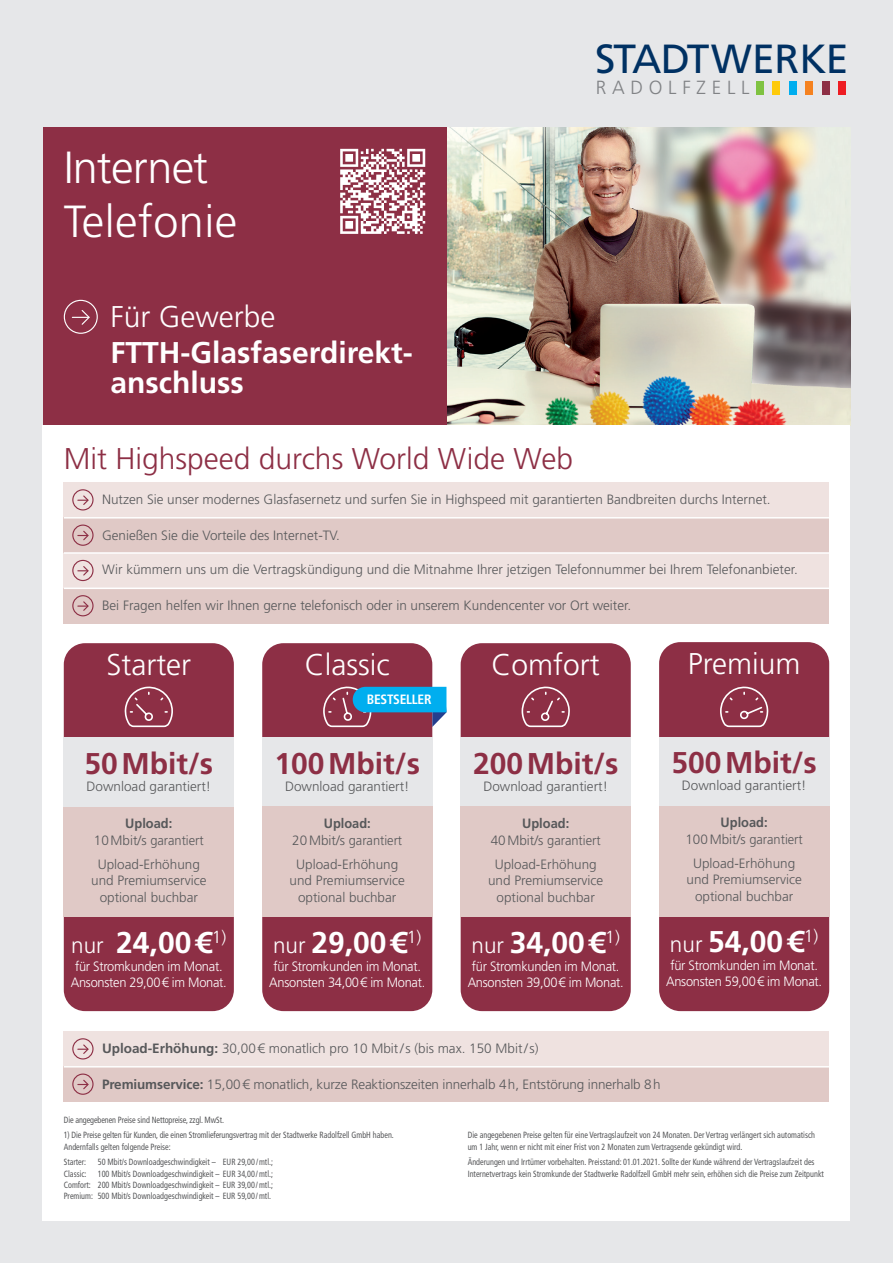
<style>
.page{position:relative;width:893px;height:1263px;background:#e6e7e9}
.page>*{position:absolute;margin:0;border:0;box-sizing:border-box;transform-origin:0 0}
.t1{font:300 45px/54px "Frutiger LT Std";color:#fff}
.t2{font:40.65px "Frutiger LT Std";letter-spacing:-.02em;color:#003163}
.t3{font:700 30px/30px "Frutiger LT Std";color:#fff}
.t4{font:300 30px "Frutiger LT Std";color:#fff}
.t5{font:700 30px "Frutiger LT Std";color:#8d2f45}
.t6{font:300 30px "Frutiger LT Std";color:#8d2f45}
.t7{font:300 19.05px "Frutiger LT Std";letter-spacing:.3em;color:#808285}
.t8{font:300 13.5px/24px "Frutiger LT Std";color:#57585a;text-align:center}
.t9{font:300 13.5px/16.5px "Frutiger LT Std";letter-spacing:-.02em;color:#fff;text-align:center;scale:.95 1}
.t10{font:700 13.5px "Frutiger LT Std";color:#57585a;scale:.95 1}
.t11{font:700 condensed 13.5px "Frutiger LT Std";letter-spacing:-.02em;color:#fff}
.t12{font:condensed 9px/11.2px "Frutiger LT Std";color:#57585a;scale:.9 1}
.s1{font-weight:300;font-size:22.5px}
.s2{font-weight:700}
</style>
<div class="page">
<div style="left:756px;top:81px;width:8px;height:14px;background:#7fc241"></div>
<div style="left:772px;top:81px;width:8px;height:14px;background:#feca0a"></div>
<div style="left:789px;top:81px;width:8px;height:14px;background:#00aeef"></div>
<div style="left:805px;top:81px;width:8px;height:14px;background:#f58220"></div>
<div style="left:822px;top:81px;width:8px;height:14px;background:#8d2f45"></div>
<div style="left:838px;top:81px;width:8px;height:14px;background:#ee1d23"></div>
<img style="left:446px;top:128px;width:404px;height:297px">
<div style="left:43px;top:128px;width:403px;height:297px;background:#8d2f45"></div>
<div style="left:43px;top:425px;width:807px;height:795px;background:#fff"></div>
<svg style="left:63px;top:299px;width:35px;height:35px"></svg>
<div style="left:64px;top:482px;width:765px;height:35px;background:#efe2e0"></div>
<div style="left:64px;top:553px;width:765px;height:35px;background:#efe2e0"></div>
<div style="left:64px;top:517px;width:765px;height:36px;background:#e0c9c6"></div>
<div style="left:64px;top:588px;width:765px;height:35px;background:#e0c9c6"></div>
<hr style="left:64px;top:517px;width:765px;height:1px;background:#fff">
<hr style="left:64px;top:552px;width:765px;height:2px;background:#fff">
<hr style="left:64px;top:588px;width:765px;height:1px;background:#fff">
<svg style="left:72px;top:489px;width:22px;height:22px"></svg>
<svg style="left:72px;top:524px;width:22px;height:22px"></svg>
<div style="left:64px;top:1031px;width:765px;height:35px;background:#efe2e0"></div>
<div style="left:64px;top:1066px;width:765px;height:36px;background:#e0c9c6"></div>
<hr style="left:64px;top:1066px;width:765px;height:1px;background:#fff">
<svg style="left:72px;top:1038px;width:22px;height:22px"></svg>
<svg style="left:72px;top:1073px;width:22px;height:22px"></svg>
<svg style="left:72px;top:559px;width:22px;height:23px"></svg>
<svg style="left:72px;top:595px;width:22px;height:22px"></svg>
<div style="left:64px;top:643px;width:170px;height:116px;background:#8d2f45;border-radius:21px"></div>
<div style="left:64px;top:880px;width:170px;height:131px;background:#8d2f45;border-radius:21px"></div>
<div style="left:64px;top:807px;width:170px;height:110px;background:#e0c9c6"></div>
<div style="left:64px;top:737px;width:170px;height:70px;background:#e6e7e9"></div>
<svg style="left:124px;top:687px;width:49px;height:41px"></svg>
<div style="left:461px;top:643px;width:170px;height:116px;background:#8d2f45;border-radius:21px"></div>
<div style="left:461px;top:886px;width:170px;height:125px;background:#8d2f45;border-radius:21px"></div>
<div style="left:461px;top:737px;width:170px;height:70px;background:#e6e7e9"></div>
<div style="left:461px;top:807px;width:170px;height:110px;background:#e0c9c6"></div>
<svg style="left:521px;top:687px;width:49px;height:41px"></svg>
<div style="left:659px;top:642px;width:170px;height:116px;background:#8d2f45;border-radius:21px"></div>
<div style="left:659px;top:886px;width:170px;height:125px;background:#8d2f45;border-radius:21px"></div>
<div style="left:659px;top:737px;width:170px;height:70px;background:#e6e7e9"></div>
<div style="left:659px;top:807px;width:170px;height:110px;background:#e0c9c6"></div>
<svg style="left:720px;top:687px;width:49px;height:41px"></svg>
<div style="left:262px;top:643px;width:170px;height:116px;background:#8d2f45;border-radius:21px"></div>
<div style="left:262px;top:858px;width:170px;height:153px;background:#8d2f45;border-radius:21px"></div>
<div style="left:262px;top:737px;width:170px;height:96px;background:#e6e7e9"></div>
<div style="left:262px;top:807px;width:170px;height:110px;background:#e0c9c6"></div>
<svg style="left:323px;top:687px;width:123px;height:41px"></svg>
<svg style="left:340px;top:149px;width:85px;height:85px"></svg>
<h1 class="t1" style="left:64px;top:141px;width:175px">Internet<br>Telefonie</h1>
<h3 class="t4" style="left:111px;top:299px;width:167px">Für Gewerbe</h3>
<h3 class="t3" style="left:111px;top:337px;width:304px">FTTH-Glasfaserdirekt&shy;anschluss</h3>
<h2 class="t2" style="left:595px;top:35px;width:255px">STADTWERKE</h2>
<h3 class="t7" style="left:596px;top:77px;width:155px">RADOLFZELL</h3>
<h3 class="t6" style="left:64px;top:442px;width:511px">Mit Highspeed durchs World Wide Web</h3>
<p class="t8" style="left:102px;top:487px;width:670px">Nutzen Sie unser modernes Glasfasernetz und surfen Sie in Highspeed mit garantierten Bandbreiten durchs Internet.</p>
<p class="t8" style="left:102px;top:523px;width:239px">Genießen Sie die Vorteile des Internet-TV.</p>
<p class="t8" style="left:102px;top:558px;width:697px">Wir kümmern uns um die Vertragskündigung und die Mitnahme Ihrer jetzigen Telefonnummer bei Ihrem Telefonanbieter.</p>
<p class="t8" style="left:102px;top:594px;width:531px">Bei Fragen helfen wir Ihnen gerne telefonisch oder in unserem Kundencenter vor Ort weiter.</p>
<h3 class="t4" style="left:106px;top:648px;width:86px">Starter</h3>
<h3 class="t5" style="left:84px;top:746px;width:130px">50Mbit/s</h3>
<p class="t8" style="left:87px;top:774px;width:126px">Download garantiert!</p>
<p class="t10" style="left:125px;top:816px;width:51px">Upload:</p>
<p class="t8" style="left:94px;top:828px;width:111px;text-align:left">10Mbit/s garantiert<br>Upload-Erhöhung</p>
<p class="t8" style="left:91px;top:872px;width:117px;line-height:16.5px">und Premiumservice optional buchbar</p>
<h3 class="t3" style="left:71px;top:927px;width:157px"><span class="s1">nur</span> 24,00€<sup>1)</sup></h3>
<p class="t9" style="left:71px;top:958px;width:166px">für Stromkunden im Monat.<br>Ansonsten 29,00€ im Monat.</p>
<h3 class="t4" style="left:305px;top:648px;width:86px">Classic</h3>
<p class="t11" style="left:367px;top:691px;width:66px">BESTSELLER</p>
<h3 class="t5" style="left:275px;top:746px;width:147px">100Mbit/s</h3>
<p class="t8" style="left:285px;top:774px;width:126px">Download garantiert!</p>
<p class="t10" style="left:324px;top:816px;width:51px">Upload:</p>
<p class="t8" style="left:292px;top:828px;width:111px;text-align:left">20Mbit/s garantiert<br>Upload-Erhöhung</p>
<p class="t8" style="left:290px;top:872px;width:117px;line-height:16.5px">und Premiumservice optional buchbar</p>
<h3 class="t3" style="left:273px;top:927px;width:150px"><span class="s1">nur</span> 29,00€<sup>1)</sup></h3>
<p class="t9" style="left:269px;top:958px;width:166px">für Stromkunden im Monat.<br>Ansonsten 34,00€ im Monat.</p>
<h3 class="t4" style="left:492px;top:648px;width:110px">Comfort</h3>
<h3 class="t5" style="left:473px;top:746px;width:147px">200Mbit/s</h3>
<p class="t8" style="left:483px;top:774px;width:126px">Download garantiert!</p>
<p class="t10" style="left:522px;top:816px;width:51px">Upload:</p>
<p class="t8" style="left:491px;top:828px;width:111px;text-align:left">40Mbit/s garantiert<br>Upload-Erhöhung</p>
<p class="t8" style="left:488px;top:872px;width:117px;line-height:16.5px">und Premiumservice optional buchbar</p>
<h3 class="t3" style="left:471px;top:927px;width:150px"><span class="s1">nur</span> 34,00€<sup>1)</sup></h3>
<p class="t9" style="left:468px;top:958px;width:166px">für Stromkunden im Monat.<br>Ansonsten 39,00€ im Monat.</p>
<h3 class="t4" style="left:688px;top:647px;width:114px">Premium</h3>
<h3 class="t5" style="left:671px;top:745px;width:147px">500Mbit/s</h3>
<p class="t8" style="left:682px;top:773px;width:126px">Download garantiert!</p>
<p class="t10" style="left:721px;top:814px;width:51px">Upload:</p>
<p class="t8" style="left:685px;top:827px;width:119px">100Mbit/s garantiert<br>Upload-Erhöhung</p>
<p class="t8" style="left:686px;top:871px;width:117px;line-height:16.5px">und Premiumservice optional buchbar</p>
<h3 class="t3" style="left:670px;top:926px;width:150px"><span class="s1">nur</span> 54,00€<sup>1)</sup></h3>
<p class="t9" style="left:666px;top:957px;width:166px">für Stromkunden im Monat.<br>Ansonsten 59,00€ im Monat.</p>
<p class="t8" style="left:102px;top:1036px;width:438px"><span class="s2">Upload-Erhöhung:</span> 30,00€ monatlich pro 10 Mbit/s (bis max. 150 Mbit/s)</p>
<p class="t8" style="left:102px;top:1072px;width:560px"><span class="s2">Premiumservice:</span> 15,00€ monatlich, kurze Reaktionszeiten innerhalb 4h, Entstörung innerhalb 8h</p>
<p class="t12" style="left:64px;top:1114px;width:180px">Die angegebenen Preise sind Nettopreise, zzgl. MwSt.</p>
<p class="t12" style="left:64px;top:1130px;width:368px">1) Die Preise gelten für Kunden, die einen Stromlieferungsvertrag mit der Stadtwerke Radolfzell GmbH haben.<br>Andernfalls gelten folgende Preise:</p>
<p class="t12" style="left:64px;top:1157px;width:26px">Starter:</p>
<p class="t12" style="left:64px;top:1157px;width:234px;text-align:justify;text-indent:34px">50 Mbit/s Downloadgeschwindigkeit – EUR 29,00 /mtl.; Classic: 100 Mbit/s Downloadgeschwindigkeit – EUR 34,00 /mtl.; Comfort: 200 Mbit/s Downloadgeschwindigkeit – EUR 39,00 /mtl.; Premium: 500 Mbit/s Downloadgeschwindigkeit – EUR 59,00 /mtl.</p>
<p class="t12" style="left:468px;top:1130px;width:387px">Die angegebenen Preise gelten für eine Vertragslaufzeit von 24 Monaten. Der Vertrag verlängert sich automatisch um 1 Jahr, wenn er nicht mit einer Frist von 2 Monaten zum Vertragsende gekündigt wird.</p>
<p class="t12" style="left:468px;top:1157px;width:397px">Änderungen und Irrtümer vorbehalten. Preisstand: 01.01.2021. Sollte der Kunde während der Vertragslaufzeit des<br>Internetvertrags kein Stromkunde der Stadtwerke Radolfzell GmbH mehr sein, erhöhen sich die Preise zum Zeitpunkt</p>
</div>
